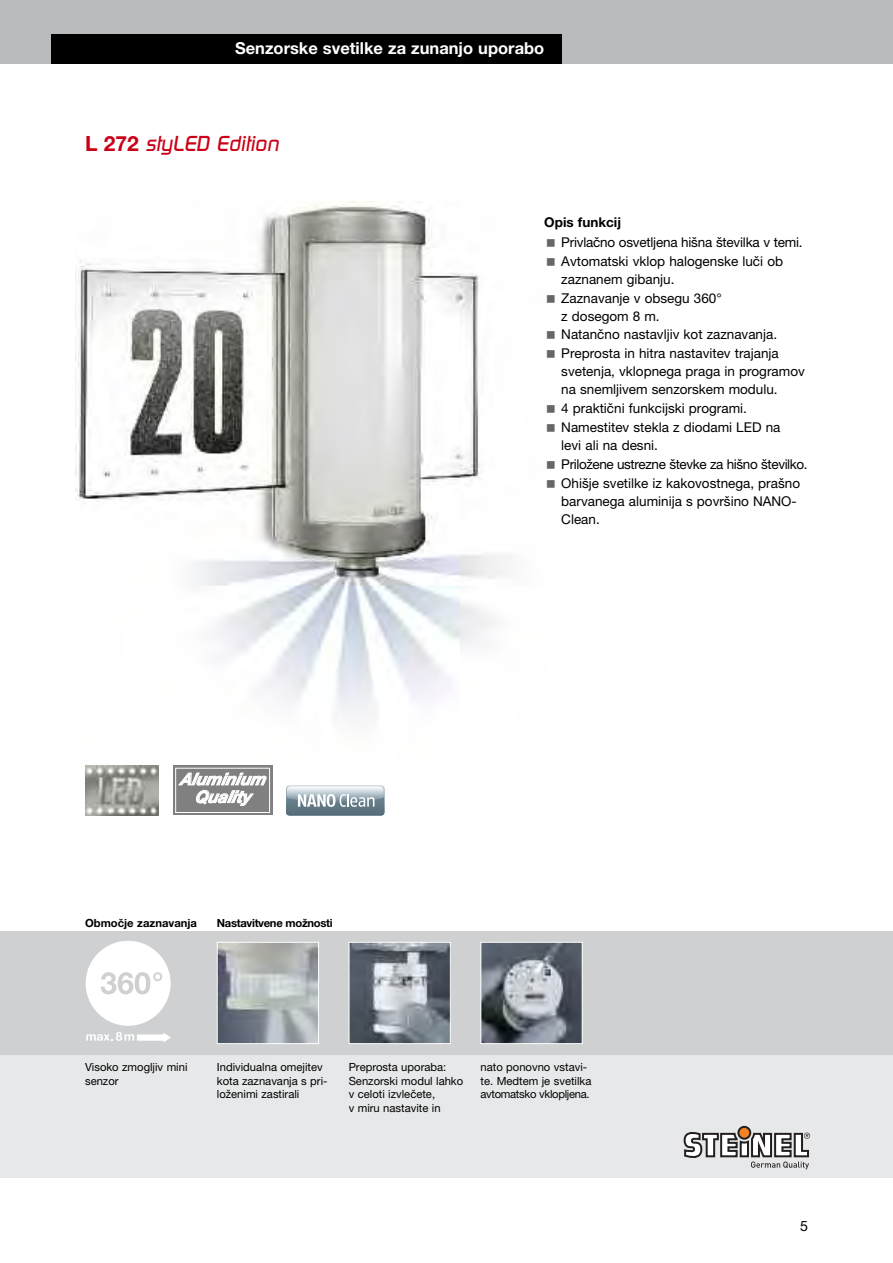
<style>
.page{position:relative;width:893px;height:1263px;background:#fff}
.page>*{position:absolute;margin:0;border:0;box-sizing:border-box;transform-origin:0 0}
.t1{font:500 21px "Idigital";color:#ca0016}
.t2{font:italic 700 16.65px/17.7px "Helvetica Neue LT Pro";letter-spacing:-.01em;color:#fff;text-align:center}
.t3{font:700 16.5px "Helvetica Neue CELT";color:#fff}
.t4{font:14.25px "Helvetica Neue LT Pro";color:#000}
.t5{font:13.5px/18.5px "Helvetica Neue CELT";color:#000}
.t6{font:700 13.5px "Helvetica Neue CELT";color:#000}
.t7{font:11.25px/13.5px "Helvetica Neue CELT";color:#000}
.t8{font:700 11.25px "Helvetica Neue CELT";letter-spacing:-.03em;color:#000}
.t9{font:700 11.25px "Helvetica Neue CELT";color:#000}
.s1{font-family:"Helvetica Neue LT Pro";font-weight:700}
</style>
<div class="page">
<img style="left:76px;top:201px;width:436px;height:596px">
<div style="left:0;top:0;width:893px;height:64px;background:#b9bcbf"></div>
<div style="left:51px;top:34px;width:510px;height:30px;background:#000"></div>
<div style="left:0;top:1054px;width:893px;height:124px;background:#e7e8e9"></div>
<div style="left:0;top:931px;width:893px;height:123px;background:#ced0d2"></div>
<svg style="left:86px;top:941px;width:85px;height:85px"></svg>
<svg style="left:86px;top:1032px;width:85px;height:10px"></svg>
<div style="left:173px;top:765px;width:99px;height:50px;background:#808080"></div>
<div style="left:175px;top:768px;width:95px;height:45px;border:1px solid #fff"></div>
<svg style="left:286px;top:785px;width:99px;height:30px;background:#a3b1b9"></svg>
<img style="left:85px;top:766px;width:73px;height:49px">
<svg style="left:738px;top:1127px;width:12px;height:12px"></svg>
<div style="left:737px;top:1126px;width:14px;height:14px;border:2px solid #231f20;border-radius:50%"></div>
<svg style="left:684px;top:1131px;width:126px;height:38px"></svg>
<img style="left:351px;top:944px;width:98px;height:98px">
<div style="left:349px;top:942px;width:102px;height:102px;border:1px solid #fff"></div>
<img style="left:482px;top:944px;width:99px;height:98px">
<div style="left:480px;top:942px;width:103px;height:102px;border:1px solid #fff"></div>
<img style="left:219px;top:944px;width:98px;height:98px">
<div style="left:217px;top:942px;width:102px;height:102px;border:1px solid #fff"></div>
<p class="t3" style="left:235px;top:43px;width:311px">Senzorske svetilke za zunanjo uporabo</p>
<h1 class="t1" style="left:85px;top:132px;width:195px"><span class="s1">L 272</span> styLED Edition</h1>
<p class="t2" style="left:180px;top:772px;width:90px">Aluminium<br>Quality</p>
<p class="t9" style="left:85px;top:919px;width:113px">Območje zaznavanja</p>
<p class="t8" style="left:217px;top:919px;width:117px">Nastavitvene možnosti</p>
<p class="t6" style="left:544px;top:217px;width:78px">Opis funkcij</p>
<p class="t5" style="left:561px;top:234px;width:248px">Privlačno osvetljena hišna številka v temi.<br>Avtomatski vklop halogenske luči ob zaznanem gibanju.<br>Zaznavanje v obsegu 360°<br>z dosegom 8 m.<br>Natančno nastavljiv kot zaznavanja.<br>Preprosta in hitra nastavitev trajanja svetenja, vklopnega praga in programov na snemljivem senzorskem modulu.<br>4 praktični funkcijski programi.<br>Namestitev stekla z diodami LED na<br>levi ali na desni.<br>Priložene ustrezne števke za hišno številko.<br>Ohišje svetilke iz kakovostnega, prašno barvanega aluminija s površino NANO-<br>Clean.</p>
<p class="t7" style="left:85px;top:1061px;width:104px">Visoko zmogljiv mini senzor</p>
<p class="t7" style="left:217px;top:1061px;width:112px">Individualna omejitev kota zaznavanja s pri&shy;loženimi zastirali</p>
<p class="t7" style="left:349px;top:1061px;width:116px">Preprosta uporaba:<br>Senzorski modul lahko v celoti izvlečete,<br>v miru nastavite in</p>
<p class="t7" style="left:480px;top:1061px;width:112px">nato ponovno vstavi&shy;te. Medtem je svetilka avtomatsko vklopljena.</p>
<p class="t4" style="left:800px;top:1220px;width:9px">5</p>
</div>
